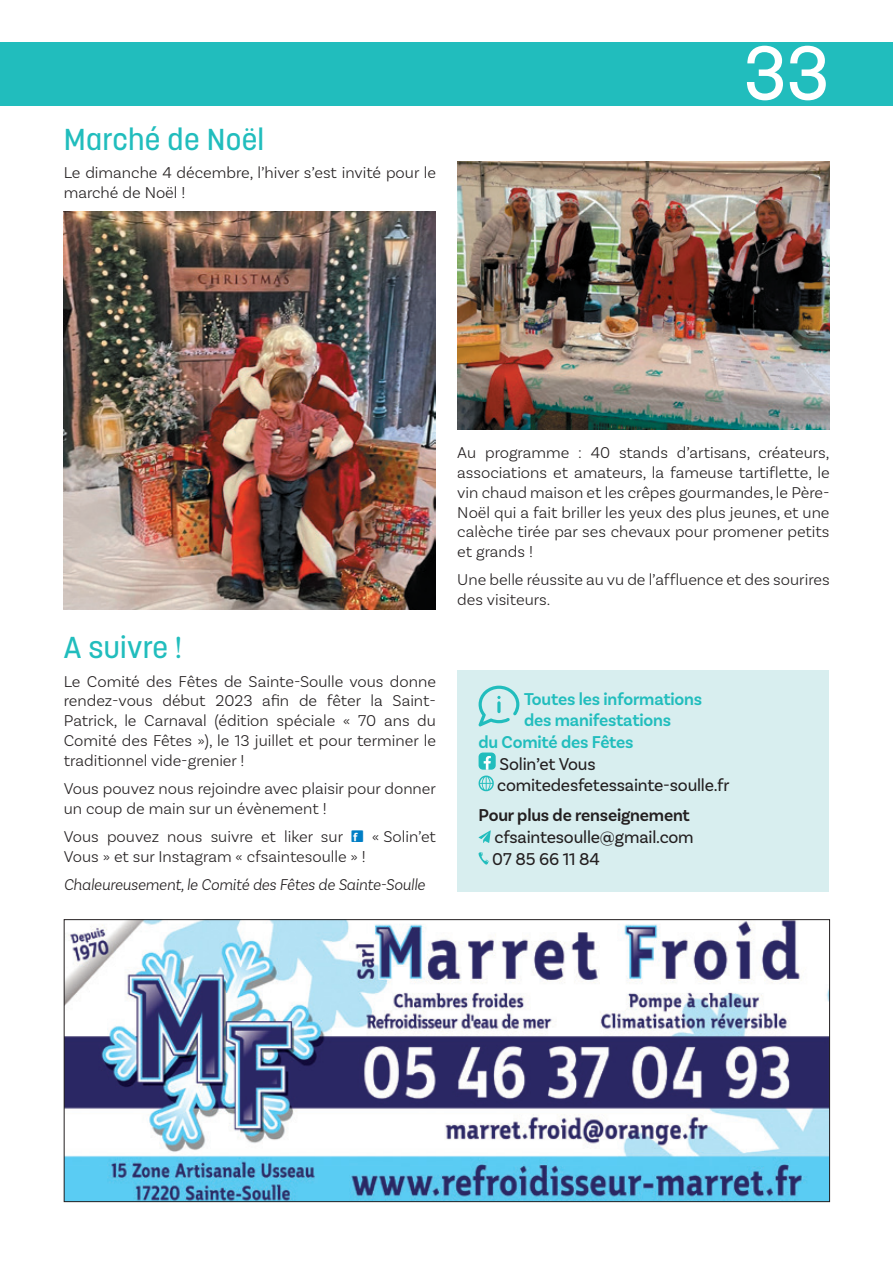
<style>
.page{position:relative;width:893px;height:1263px;background:#fff}
.page>*{position:absolute;margin:0;border:0;box-sizing:border-box;transform-origin:0 0}
.t1{font:500 75px "Korolev";color:#fff}
.t2{font:500 30px "Korolev";letter-spacing:.01em;color:#21bdbd}
.t3{font:18px/21.6px "Basic Sans";letter-spacing:-.01em;color:#231f20}
.t4{font:600 18px "Basic Sans";letter-spacing:-.01em;color:#21bdbd}
.t5{font:600 18px "Basic Sans";letter-spacing:-.01em;color:#231f20}
.t6{font:300 16.5px/19.8px "Basic Sans";color:#231f20}
.t7{font:italic 300 16.5px "Basic Sans";letter-spacing:-.01em;color:#231f20}
.s1{font-family:"Iconized Complete";font-weight:400;color:#007ec5}
</style>
<div class="page">
<div style="left:0;top:43px;width:893px;height:63px;background:#21bdbd"></div>
<img style="left:64px;top:211px;width:372px;height:398px">
<img style="left:457px;top:162px;width:372px;height:268px">
<div style="left:457px;top:670px;width:372px;height:221px;background:#d8eeef"></div>
<svg style="left:478px;top:686px;width:41px;height:40px"></svg>
<svg style="left:479px;top:752px;width:17px;height:39px"></svg>
<svg style="left:479px;top:830px;width:12px;height:13px"></svg>
<svg style="left:479px;top:852px;width:10px;height:12px"></svg>
<img style="left:66px;top:921px;width:762px;height:279px">
<h2 class="t2" style="left:64px;top:121px;width:202px">Marché de Noël</h2>
<p class="t6" style="left:64px;top:163px;width:374px">Le dimanche 4 décembre, l’hiver s’est invité pour le marché de Noël !</p>
<h1 class="t1" style="left:743px;top:26px;width:87px">33</h1>
<h2 class="t2" style="left:64px;top:629px;width:120px">A suivre !</h2>
<p class="t6" style="left:64px;top:671px;width:374px;text-align:justify">Le Comité des Fêtes de Sainte-Soulle vous donne rendez-vous début 2023 afin de fêter la Saint-Patrick, le Carnaval (édition spéciale « 70 ans du Comité des Fêtes »), le 13 juillet et pour terminer le traditionnel vide-grenier !</p>
<p class="t6" style="left:64px;top:778px;width:374px">Vous pouvez nous rejoindre avec plaisir pour donner un coup de main sur un évènement !</p>
<p class="t6" style="left:64px;top:826px;width:374px">Vous pouvez nous suivre et liker sur <span class="s1">o</span> « Solin’et<br>Vous » et sur Instagram « cfsaintesoulle » !</p>
<p class="t7" style="left:64px;top:875px;width:363px">Chaleureusement, le Comité des Fêtes de Sainte-Soulle</p>
<p class="t6" style="left:457px;top:442px;width:374px;text-align:justify">Au programme : 40 stands d’artisans, créateurs, associations et amateurs, la fameuse tartiflette, le vin chaud maison et les crêpes gourmandes, le Père-Noël qui a fait briller les yeux des plus jeunes, et une calèche tirée par ses chevaux pour promener petits et grands !</p>
<p class="t6" style="left:457px;top:570px;width:374px">Une belle réussite au vu de l’affluence et des sourires des visiteurs.</p>
<p class="t4" style="left:524px;top:688px;width:180px">Toutes les informations</p>
<p class="t4" style="left:524px;top:710px;width:149px">des manifestations</p>
<p class="t4" style="left:479px;top:731px;width:156px">du Comité des Fêtes</p>
<p class="t3" style="left:497px;top:753px;width:234px">Solin’et Vous comitedesfetessainte-soulle.fr</p>
<p class="t5" style="left:479px;top:804px;width:213px">Pour plus de renseignement</p>
<p class="t3" style="left:492px;top:826px;width:203px">cfsaintesoulle@gmail.com<br>07 85 66 11 84</p>
</div>
